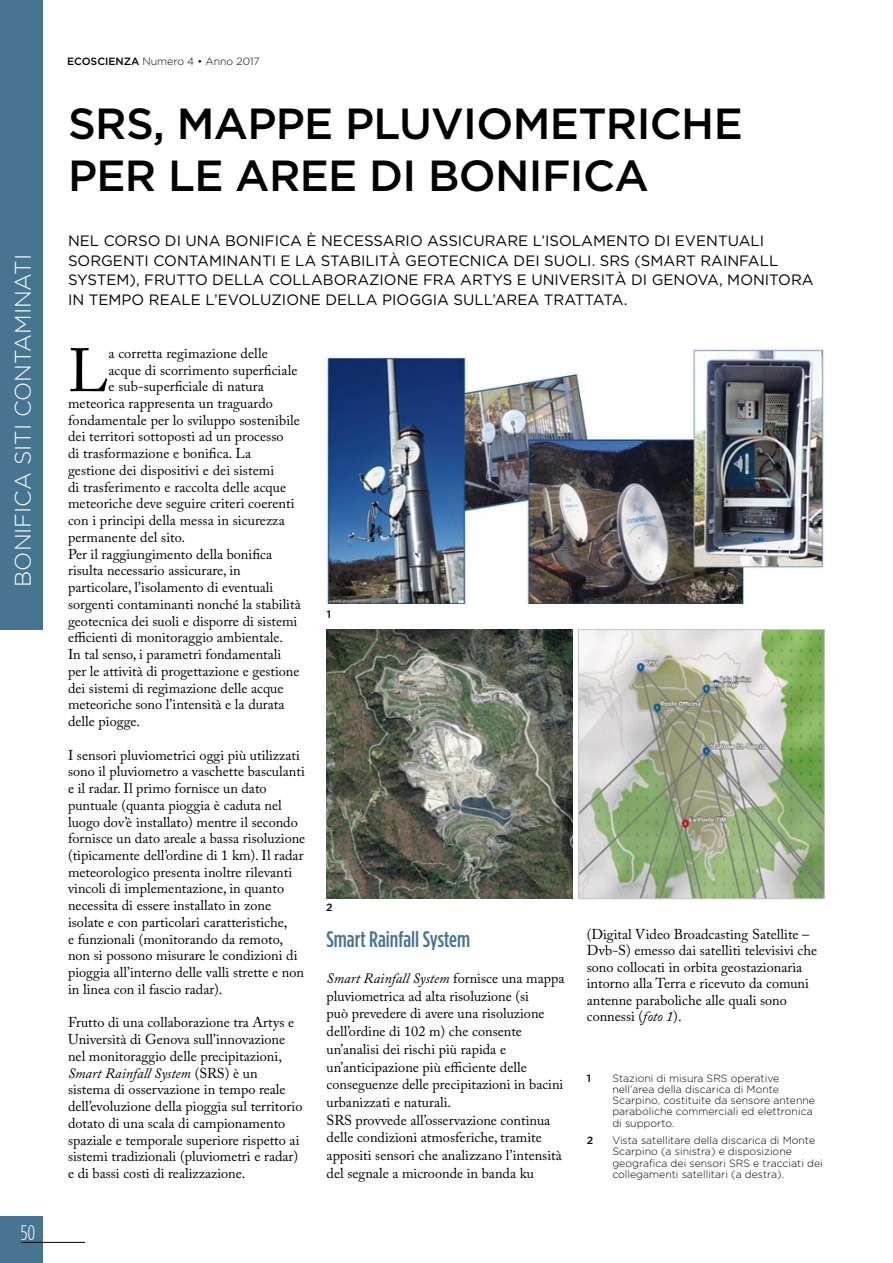
<style>
.page{position:relative;width:893px;height:1263px;background:#fff}
.page>*{position:absolute;margin:0;border:0;box-sizing:border-box;transform-origin:0 0}
.t1{font:60.6px "Adobe Caslon Pro";color:#000}
.t2{font:500 43.5px/52.5px "Gotham HTF";letter-spacing:-.015em;color:#000}
.t3{font:300 22.5px "Gotham HTF";color:#fff}
.t4{font:500 condensed 22.5px "Gotham HTF";color:#467491}
.t5{font:300 condensed 21px "Gotham HTF";color:#fff}
.t6{font:15px/19.5px "Gotham HTF";color:#000}
.t7{font:14.25px/16.8px "Adobe Caslon Pro";color:#000}
.t8{font:300 10.5px/11.2px "Gotham HTF";color:#000}
.t9{font:500 10.5px "Gotham HTF";color:#000}
.s1{font-weight:500}
.s2{font-style:italic}
</style>
<div class="page">
<div style="left:0;top:1216px;width:43px;height:47px;background:#467491"></div>
<hr style="left:21px;top:1242px;width:64px;height:1px;background:#000">
<div style="left:0;top:0;width:43px;height:629px;background:#467491"></div>
<img style="left:327px;top:629px;width:245px;height:270px">
<img style="left:580px;top:631px;width:243px;height:266px">
<div style="left:578px;top:629px;width:247px;height:270px;border:1px solid #c6c7c8"></div>
<img style="left:327px;top:349px;width:497px;height:255px">
<h3 class="t3" style="left:11px;top:587px;width:334px;rotate:-90deg">BONIFICA SITI CONTAMINATI</h3>
<h3 class="t5" style="left:21px;top:1221px;width:16px">50</h3>
<p class="t8" style="left:67px;top:55px;width:194px"><span class="s1">ECOSCIENZA</span> Numero 4 • Anno 2017</p>
<h2 class="t2" style="left:68px;top:96px;width:676px">SRS, MAPPE PLUVIOMETRICHE<br>PER LE AREE DI BONIFICA</h2>
<p class="t6" style="left:68px;top:231px;width:747px">NEL CORSO DI UNA BONIFICA È NECESSARIO ASSICURARE L’ISOLAMENTO DI EVENTUALI SORGENTI CONTAMINANTI E LA STABILITÀ GEOTECNICA DEI SUOLI. SRS (SMART RAINFALL SYSTEM), FRUTTO DELLA COLLABORAZIONE FRA ARTYS E UNIVERSITÀ DI GENOVA, MONITORA IN TEMPO REALE L’EVOLUZIONE DELLA PIOGGIA SULL’AREA TRATTATA.</p>
<h1 class="t1" style="left:68px;top:335px;width:42px">L</h1>
<p class="t7" style="left:108px;top:345px;width:161px">a corretta regimazione delle</p>
<p class="t7" style="left:108px;top:361px;width:190px">acque di scorrimento superficiale</p>
<p class="t7" style="left:108px;top:378px;width:157px">e sub-superficiale di natura</p>
<p class="t7" style="left:68px;top:395px;width:206px">meteorica rappresenta un traguardo</p>
<p class="t7" style="left:68px;top:411px;width:233px">fondamentale per lo sviluppo sostenibile</p>
<p class="t7" style="left:68px;top:428px;width:217px">dei territori sottoposti ad un processo</p>
<p class="t7" style="left:68px;top:445px;width:185px">di trasformazione e bonifica. La</p>
<p class="t7" style="left:68px;top:461px;width:208px">gestione dei dispositivi e dei sistemi</p>
<p class="t7" style="left:68px;top:478px;width:220px">di trasferimento e raccolta delle acque</p>
<p class="t7" style="left:68px;top:495px;width:228px">meteoriche deve seguire criteri coerenti</p>
<p class="t7" style="left:68px;top:512px;width:218px">con i principi della messa in sicurezza</p>
<p class="t7" style="left:68px;top:528px;width:119px">permanente del sito.</p>
<p class="t7" style="left:68px;top:545px;width:206px">Per il raggiungimento della bonifica</p>
<p class="t7" style="left:68px;top:562px;width:174px">risulta necessario assicurare, in</p>
<p class="t7" style="left:68px;top:579px;width:207px">particolare, l’isolamento di eventuali</p>
<p class="t7" style="left:68px;top:595px;width:234px">sorgenti contaminanti nonché la stabilità</p>
<p class="t7" style="left:68px;top:612px;width:231px">geotecnica dei suoli e disporre di sistemi</p>
<p class="t7" style="left:68px;top:629px;width:216px">efficienti di monitoraggio ambientale.</p>
<p class="t7" style="left:68px;top:646px;width:215px">In tal senso, i parametri fondamentali</p>
<p class="t7" style="left:68px;top:662px;width:233px">per le attività di progettazione e gestione</p>
<p class="t7" style="left:68px;top:679px;width:217px">dei sistemi di regimazione delle acque</p>
<p class="t7" style="left:68px;top:696px;width:218px">meteoriche sono l’intensità e la durata</p>
<p class="t7" style="left:68px;top:713px;width:74px">delle piogge.</p>
<p class="t7" style="left:68px;top:746px;width:239px">I sensori pluviometrici oggi più utilizzati sono il pluviometro a vaschette basculanti e il radar. Il primo fornisce un dato puntuale (quanta pioggia è caduta nel luogo dov’è installato) mentre il secondo fornisce un dato areale a bassa risoluzione (tipicamente dell’ordine di 1 km). Il radar meteorologico presenta inoltre rilevanti vincoli di implementazione, in quanto necessita di essere installato in zone isolate e con particolari caratteristiche,<br>e funzionali (monitorando da remoto, non si possono misurare le condizioni di pioggia all’interno delle valli strette e non in linea con il fascio radar).</p>
<p class="t7" style="left:68px;top:1014px;width:236px">Frutto di una collaborazione tra Artys e Università di Genova sull’innovazione nel monitoraggio delle precipitazioni, <span class="s2">Smart Rainfall System</span> (SRS) è un sistema di osservazione in tempo reale dell’evoluzione della pioggia sul territorio dotato di una scala di campionamento spaziale e temporale superiore rispetto ai sistemi tradizionali (pluviometri e radar) e di bassi costi di realizzazione.</p>
<p class="t9" style="left:327px;top:608px;width:6px">1</p>
<p class="t9" style="left:326px;top:901px;width:8px">2</p>
<h3 class="t4" style="left:327px;top:927px;width:145px">Smart Rainfall System</h3>
<p class="t7" style="left:327px;top:969px;width:239px;line-height:17.7px"><span class="s2">Smart Rainfall System</span> fornisce una mappa pluviometrica ad alta risoluzione (si<br>può prevedere di avere una risoluzione dell’ordine di 102 m) che consente un’analisi dei rischi più rapida e un’anticipazione più efficiente delle conseguenze delle precipitazioni in bacini urbanizzati e naturali.<br>SRS provvede all’osservazione continua delle condizioni atmosferiche, tramite appositi sensori che analizzano l’intensità del segnale a microonde in banda ku</p>
<p class="t7" style="left:587px;top:925px;width:232px">(Digital Video Broadcasting Satellite – Dvb-S) emesso dai satelliti televisivi che sono collocati in orbita geostazionaria intorno alla Terra e ricevuto da comuni antenne paraboliche alle quali sono connessi (<span class="s2">foto 1</span>).</p>
<p class="t9" style="left:587px;top:1072px;width:6px">1</p>
<p class="t8" style="left:612px;top:1072px;width:204px">Stazioni di misura SRS operative nell’area della discarica di Monte<br>Scarpino, costituite da sensore antenne paraboliche commerciali ed elettronica di supporto.</p>
<p class="t9" style="left:587px;top:1134px;width:8px">2</p>
<p class="t8" style="left:612px;top:1135px;width:212px">Vista satellitare della discarica di Monte Scarpino (a sinistra) e disposizione geografica dei sensori SRS e tracciati dei collegamenti satellitari (a destra).</p>
</div>
